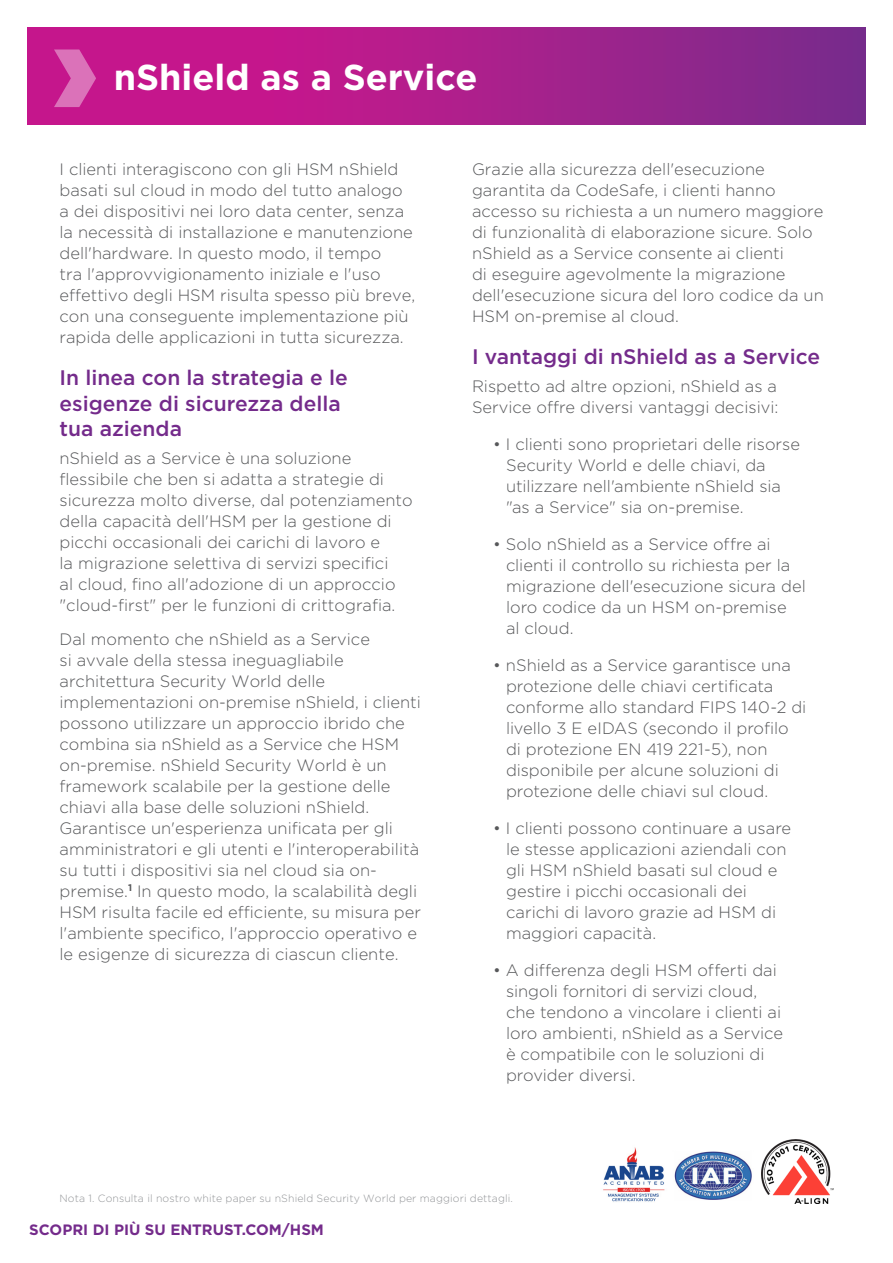
<style>
.page{position:relative;width:893px;height:1263px;background:#fff}
.page>*{position:absolute;margin:0;border:0;box-sizing:border-box;transform-origin:0 0}
._1_Back_Page_Title{font:700 36px "Gotham";color:#fff}
._3_Header{font:500 21px/25.5px "Gotham";color:#742b8b}
._4_Body_Text{font:300 16.5px/21px "Gotham";color:#57585a}
.t1{font:700 15px "Gotham";color:#742b8b}
._6_Referances{font:300 10.5px "Gotham";letter-spacing:.01em;color:#939598}
</style>
<div class="page">
<svg style="left:27px;top:27px;width:839px;height:98px;background:#a91e8b"></svg>
<svg style="left:54px;top:50px;width:42px;height:57px;background:#d24da7"></svg>
<img style="left:761px;top:1139px;width:72px;height:64px">
<img style="left:603px;top:1147px;width:149px;height:55px">
<p class="_1_Back_Page_Title" style="left:114px;top:54px;width:365px">nShield as a Service</p>
<p class="_4_Body_Text" style="left:60px;top:158px;width:357px">I clienti interagiscono con gli HSM nShield basati sul cloud in modo del tutto analogo a dei dispositivi nei loro data center, senza la necessità di installazione e manutenzione dell'hardware. In questo modo, il tempo<br>tra l'approvvigionamento iniziale e l'uso effettivo degli HSM risulta spesso più breve, con una conseguente implementazione più rapida delle applicazioni in tutta sicurezza.</p>
<p class="_3_Header" style="left:60px;top:365px;width:290px">In linea con la strategia e le esigenze di sicurezza della tua azienda</p>
<p class="_4_Body_Text" style="left:60px;top:447px;width:355px">nShield as a Service è una soluzione flessibile che ben si adatta a strategie di sicurezza molto diverse, dal potenziamento della capacità dell'HSM per la gestione di picchi occasionali dei carichi di lavoro e<br>la migrazione selettiva di servizi specifici<br>al cloud, fino all'adozione di un approccio "cloud-first" per le funzioni di crittografia.</p>
<p class="_4_Body_Text" style="left:60px;top:628px;width:363px">Dal momento che nShield as a Service<br>si avvale della stessa ineguagliabile architettura Security World delle implementazioni on-premise nShield, i clienti possono utilizzare un approccio ibrido che combina sia nShield as a Service che HSM on-premise. nShield Security World è un framework scalabile per la gestione delle chiavi alla base delle soluzioni nShield.<br>Garantisce un'esperienza unificata per gli amministratori e gli utenti e l'interoperabilità su tutti i dispositivi sia nel cloud sia on&shy;premise.<sup>1</sup> In questo modo, la scalabilità degli HSM risulta facile ed efficiente, su misura per l'ambiente specifico, l'approccio operativo e le esigenze di sicurezza di ciascun cliente.</p>
<p class="_4_Body_Text" style="left:472px;top:158px;width:353px">Grazie alla sicurezza dell'esecuzione garantita da CodeSafe, i clienti hanno accesso su richiesta a un numero maggiore di funzionalità di elaborazione sicure. Solo nShield as a Service consente ai clienti<br>di eseguire agevolmente la migrazione dell'esecuzione sicura del loro codice da un HSM on-premise al cloud.</p>
<p class="_3_Header" style="left:472px;top:344px;width:349px">I vantaggi di nShield as a Service</p>
<p class="_4_Body_Text" style="left:472px;top:375px;width:308px">Rispetto ad altre opzioni, nShield as a<br>Service offre diversi vantaggi decisivi:</p>
<p class="_4_Body_Text" style="left:506px;top:433px;width:295px;text-indent:-13px">• I clienti sono proprietari delle risorse Security World e delle chiavi, da utilizzare nell'ambiente nShield sia "as a Service" sia on-premise.</p>
<p class="_4_Body_Text" style="left:506px;top:533px;width:301px;text-indent:-13px">• Solo nShield as a Service offre ai clienti il controllo su richiesta per la migrazione dell'esecuzione sicura del loro codice da un HSM on-premise<br>al cloud.</p>
<p class="_4_Body_Text" style="left:506px;top:654px;width:302px;text-indent:-13px">• nShield as a Service garantisce una protezione delle chiavi certificata conforme allo standard FIPS 140-2 di livello 3 E eIDAS (secondo il profilo di protezione EN 419 221-5), non disponibile per alcune soluzioni di protezione delle chiavi sul cloud.</p>
<p class="_4_Body_Text" style="left:506px;top:817px;width:287px;text-indent:-13px">• I clienti possono continuare a usare le stesse applicazioni aziendali con gli HSM nShield basati sul cloud e gestire i picchi occasionali dei carichi di lavoro grazie ad HSM di maggiori capacità.</p>
<p class="_4_Body_Text" style="left:506px;top:959px;width:279px;text-indent:-13px">• A differenza degli HSM offerti dai singoli fornitori di servizi cloud, che tendono a vincolare i clienti ai loro ambienti, nShield as a Service è compatibile con le soluzioni di provider diversi.</p>
<p class="_6_Referances" style="left:60px;top:1192px;width:455px">Nota 1. Consulta il nostro white paper su nShield Security World per maggiori dettagli.</p>
<p class="t1" style="left:29px;top:1219px;width:296px">SCOPRI DI PIÙ SU ENTRUST.COM/HSM</p>
</div>
